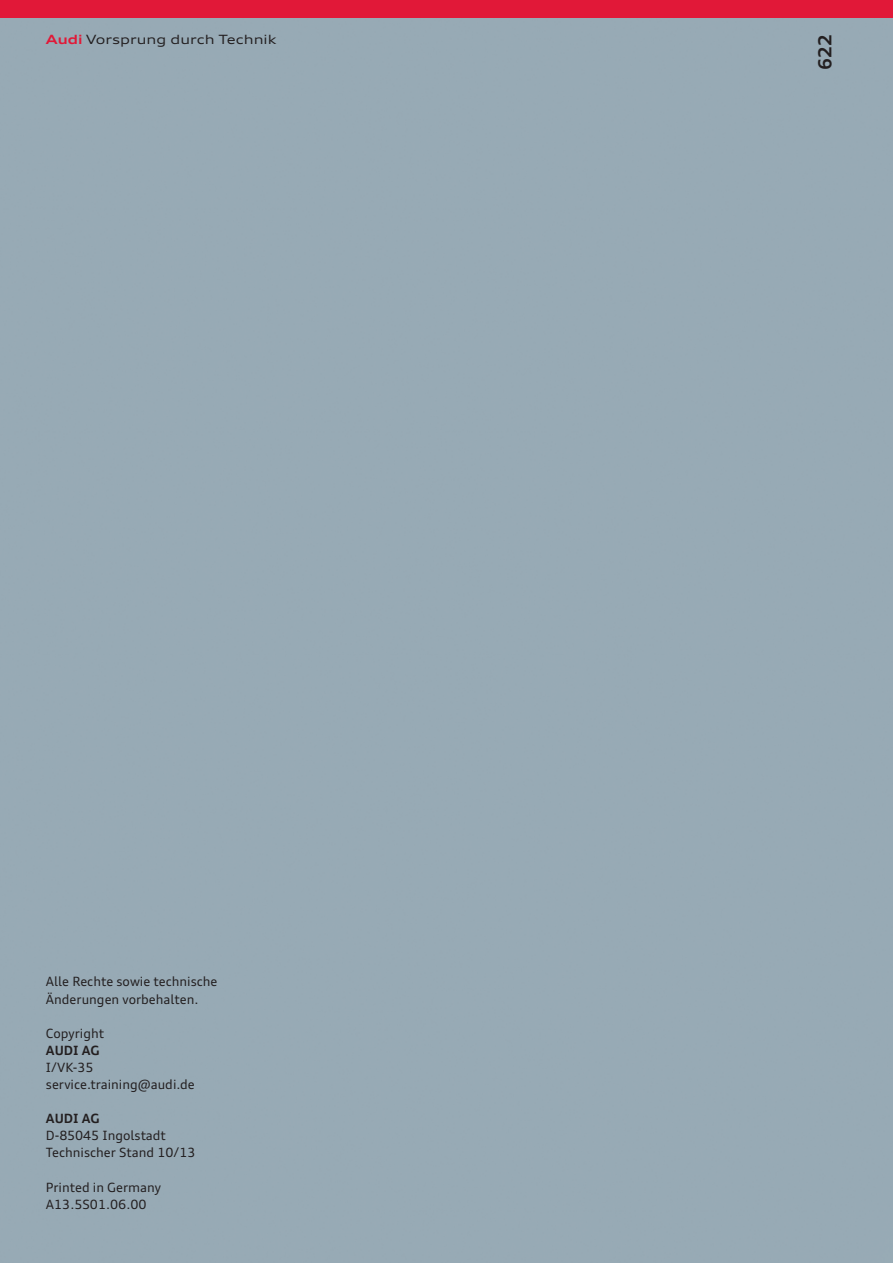
<style>
.page{position:relative;width:893px;height:1263px;background:#fff}
.page>*{position:absolute;margin:0;border:0;box-sizing:border-box;transform-origin:0 0}
.t1{font:700 18px "Audi Type";color:#231f20}
.t2{font:12.75px/17.1px "Audi Type";color:#231f20}
.t3{font:expanded 12.75px "Audi Type";color:#231f20}
.t4{font:700 12.75px "Audi Type";letter-spacing:-.005em;color:#231f20}
.s1{font-weight:700;color:#e11837}
</style>
<div class="page">
<div style="left:0;top:17px;width:893px;height:1246px;background:#97aab5"></div>
<div style="left:0;top:0;width:893px;height:17px;background:#e11838"></div>
<p class="t3" style="left:46px;top:35px;width:232px"><span class="s1">Audi</span> Vorsprung durch Technik</p>
<h1 class="t1" style="left:818px;top:70px;width:37px;rotate:-90deg">622</h1>
<p class="t2" style="left:46px;top:974px;width:173px">Alle Rechte sowie technische<br>Änderungen vorbehalten.</p>
<p class="t2" style="left:46px;top:1026px;width:60px">Copyright</p>
<p class="t4" style="left:46px;top:1045px;width:55px">AUDI AG</p>
<p class="t2" style="left:46px;top:1060px;width:150px">I/VK-35 service.training@audi.de</p>
<p class="t4" style="left:46px;top:1113px;width:55px">AUDI AG</p>
<p class="t2" style="left:46px;top:1128px;width:151px">D-85045 Ingolstadt<br>Technischer Stand 10/13</p>
<p class="t2" style="left:46px;top:1180px;width:117px">Printed in Germany<br>A13.5S01.06.00</p>
</div>
